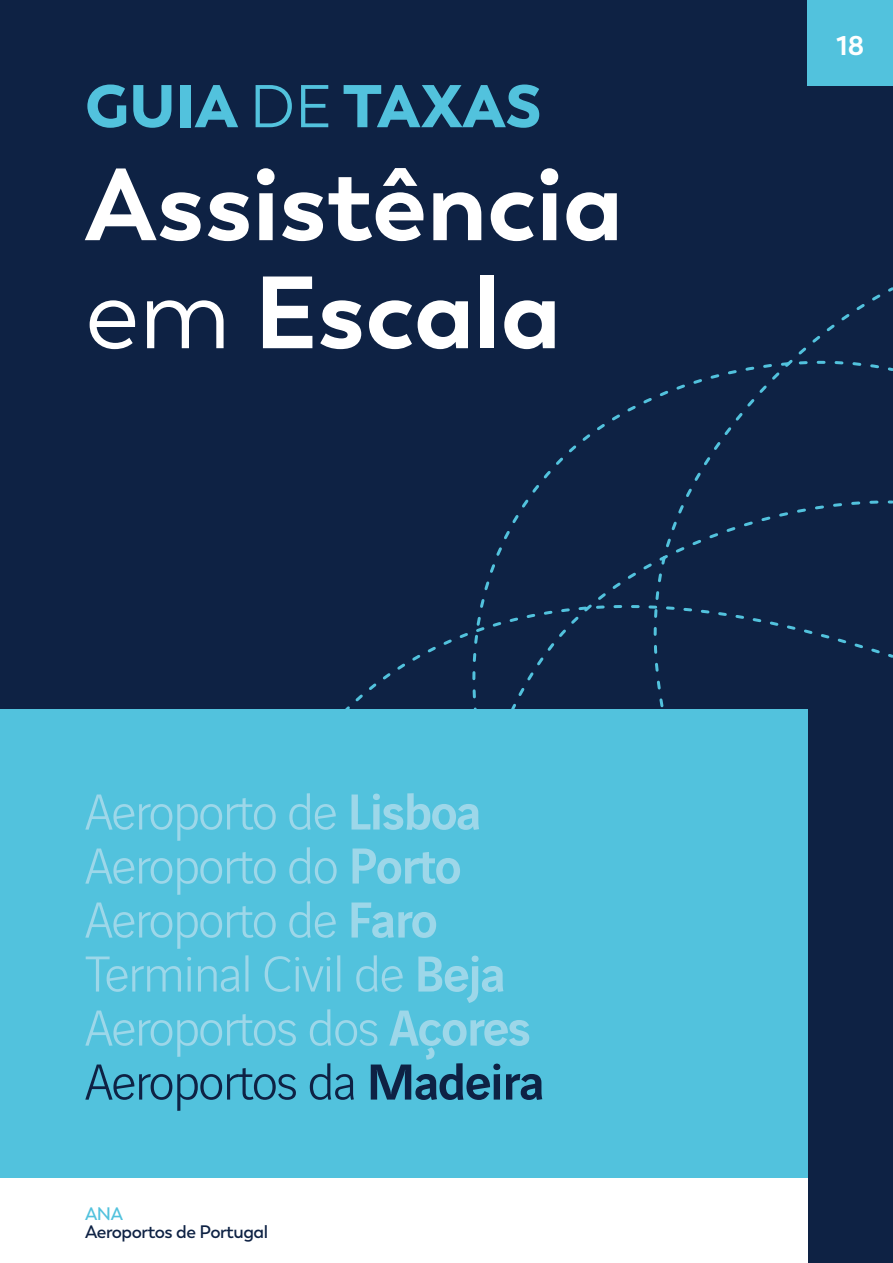
<style>
.page{position:relative;width:893px;height:1263px;background:#0e2244}
.page>*{position:absolute;margin:0;border:0;box-sizing:border-box;transform-origin:0 0}
.t1{font:700 102px/108px "Trenda";color:#fff}
.t2{font:900 60px "Trenda";color:#52c2dd}
.t3{font:300 54px/54px "Vinci Sans";letter-spacing:-.025em;color:#9dd7e9}
.t4{font:700 27px "Trenda";color:#fff}
.t5{font:600 18px "Trenda";letter-spacing:-.025em;color:#0e2244}
.t6{font:600 18px "Trenda";color:#52c2dd}
.s1{font-weight:400}
.s2{font-weight:500}
.s3{color:#0e2244}
.s4{font-weight:500;color:#0e2244}
</style>
<div class="page">
<svg style="left:480px;top:294px;width:408px;height:310px"></svg>
<svg style="left:330px;top:604px;width:563px;height:106px"></svg>
<div style="left:808px;top:0;width:85px;height:85px;background:#52c2dd"></div>
<div style="left:0;top:1178px;width:808px;height:85px;background:#fff"></div>
<div style="left:0;top:710px;width:808px;height:468px;background:#52c2dd"></div>
<p class="t2" style="left:85px;top:68px;width:458px">GUIA <span class="s1">DE</span> TAXAS</p>
<h1 class="t1" style="left:85px;top:152px;width:540px">Assistência <span class="s1">em</span> Escala</h1>
<p class="t3" style="left:85px;top:780px;width:461px">Aeroporto de <span class="s2">Lisboa<br></span>Aeroporto do <span class="s2">Porto<br></span>Aeroporto de <span class="s2">Faro<br></span>Terminal Civil de <span class="s2">Beja<br></span>Aeroportos dos <span class="s2">Açores<br></span><span class="s3">Aeroportos da</span> <span class="s4">Madeira</span></p>
<p class="t6" style="left:85px;top:1203px;width:40px">ANA</p>
<p class="t5" style="left:85px;top:1221px;width:184px">Aeroportos de Portugal</p>
<p class="t4" style="left:837px;top:29px;width:29px">18</p>
</div>
